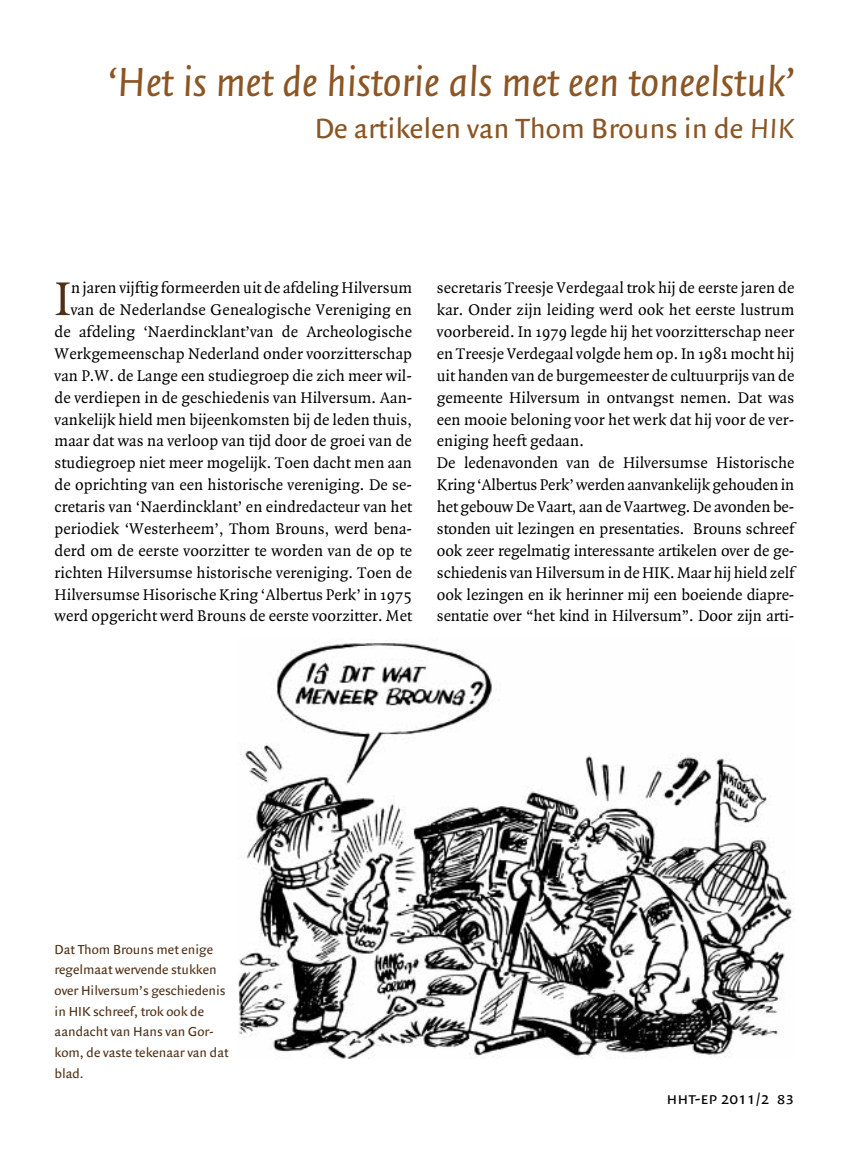
<style>
.page{position:relative;width:844px;height:1166px;background:#fff}
.page>*{position:absolute;margin:0;border:0;box-sizing:border-box;transform-origin:0 0}
.t1{font:50.93px "Quadraat";color:#503118}
.t2{font:italic 43.75px "Quadraat Sans";color:#8b5524}
.t3{font:29.75px "Quadraat Sans";color:#8b5524}
.t4{font:17.5px "Quadraat Sans Small Caps";color:#000}
.t5{font:16.62px/21.9px "Quadraat";letter-spacing:.005em;color:#000;text-align:right}
.t6{font:14px/20.7px "Quadraat Sans";color:#503118}
.s1{font-style:italic}
</style>
<div class="page">
<img style="left:238px;top:642px;width:556px;height:417px">
<h2 class="t2" style="left:108px;top:65px;width:688px">‘Het is met de historie als met een toneelstuk’</h2>
<h3 class="t3" style="left:314px;top:117px;width:481px">De artikelen van Thom Brouns in de <span class="s1">HIK</span></h3>
<p class="t5" style="left:55px;top:278px;width:359px">n jaren vijftig formeerden uit de afdeling Hilversum van de Nederlandse Genealogische Vereniging en de afdeling ‘Naerdincklant’van de Archeologische Werkgemeenschap Nederland onder voorzitterschap van P.W. de Lange een studiegroep die zich meer wil&shy;de verdiepen in de geschiedenis van Hilversum. Aan&shy;vankelijk hield men bijeenkomsten bij de leden thuis, maar dat was na verloop van tijd door de groei van de studiegroep niet meer mogelijk. Toen dacht men aan de oprichting van een historische vereniging. De se&shy;cretaris van ‘Naerdincklant’ en eindredacteur van het periodiek ‘Westerheem’, Thom Brouns, werd bena&shy;derd om de eerste voorzitter te worden van de op te richten Hilversumse historische vereniging. Toen de Hilversumse Hisorische Kring ‘Albertus Perk’ in 1975 werd opgericht werd Brouns de eerste voorzitter. Met</p>
<p class="t5" style="left:437px;top:278px;width:359px;text-align:left">secretaris Treesje Verdegaal trok hij de eerste jaren de kar. Onder zijn leiding werd ook het eerste lustrum voorbereid. In 1979 legde hij het voorzitterschap neer en Treesje Verdegaal volgde hem op. In 1981 mocht hij uit handen van de burgemeester de cultuurprijs van de gemeente Hilversum in ontvangst nemen. Dat was een mooie beloning voor het werk dat hij voor de ver&shy;eniging heeft gedaan.<br>De ledenavonden van de Hilversumse Historische Kring ‘Albertus Perk’ werden aanvankelijk gehouden in het gebouw De Vaart, aan de Vaartweg. De avonden be&shy;stonden uit lezingen en presentaties. Brouns schreef ook zeer regelmatig interessante artikelen over de ge&shy;schiedenis van Hilversum in de HIK. Maar hij hield zelf ook lezingen en ik herinner mij een boeiende diapre&shy;sentatie over “het kind in Hilversum”. Door zijn arti-</p>
<h1 class="t1" style="left:55px;top:279px;width:18px">I</h1>
<p class="t6" style="left:55px;top:940px;width:175px">Dat Thom Brouns met enige regelmaat wervende stukken over Hilversum’s geschiedenis in HIK schreef, trok ook de aandacht van Hans van Gor&shy;kom, de vaste tekenaar van dat blad.</p>
<p class="t4" style="left:666px;top:1088px;width:129px">hht-ep 2011/2 83</p>
</div>
